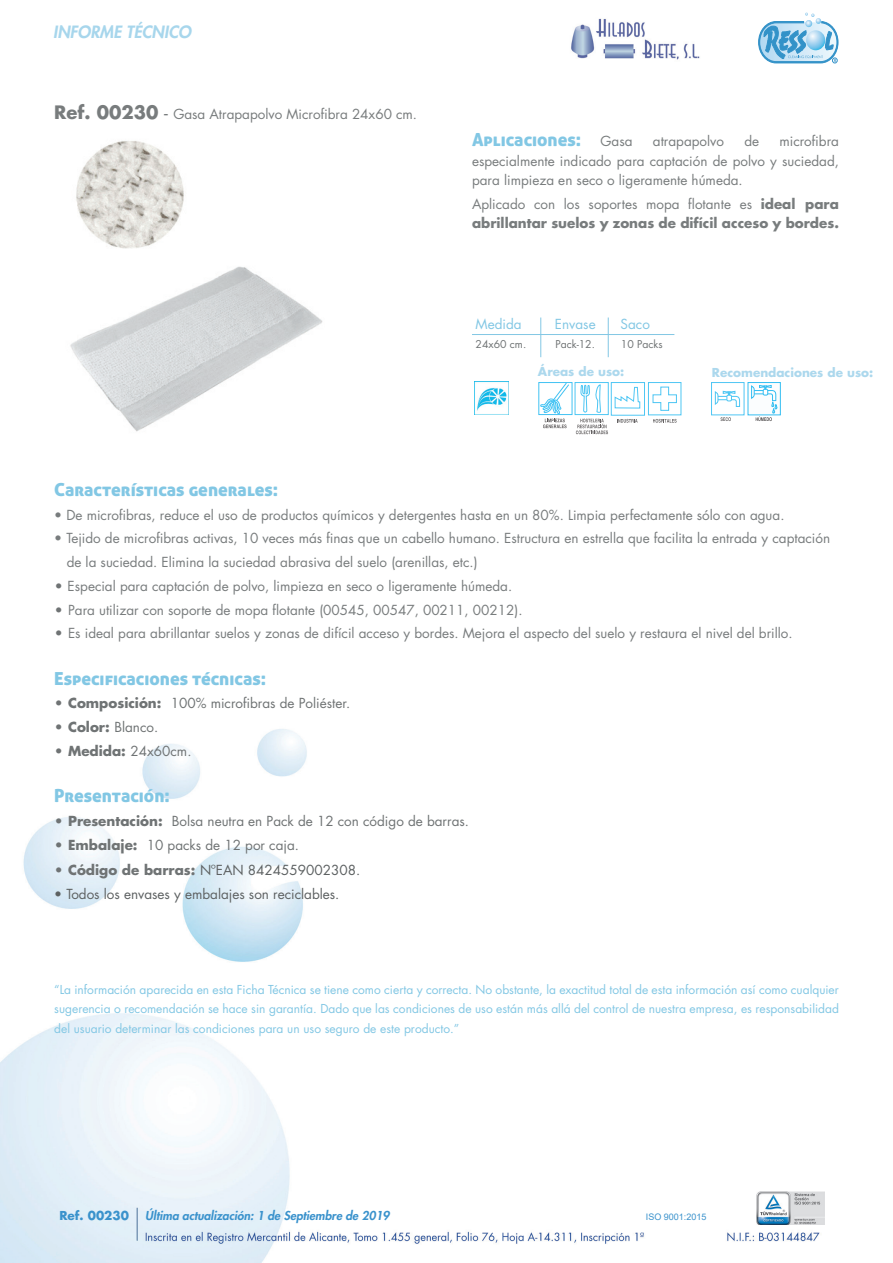
<style>
.page{position:relative;width:893px;height:1263px;background:#fff}
.page>*{position:absolute;margin:0;border:0;box-sizing:border-box;transform-origin:0 0}
.t1{font:18px "Aller Display";color:#82c7e4}
.t2{font:italic 800 16.5px "Futura Std";color:#a7d6ec}
.t3{font:13.5px/19.5px "Futura Std";color:#787c7d}
.t4{font:13.5px "Futura Std";color:#6f7374}
.t5{font:700 13.5px/19.5px "Futura Std";color:#787c7d}
.t6{font:13.5px "Futura Std";color:#5d6162}
.t7{font:700 13.5px "Futura Std";color:#6f7374}
.t8{font:13.5px "Futura Std";color:#82c7e4}
.t9{font:12px/19.5px "Futura Std";color:#82c7e4;text-align:justify}
.t10{font:italic 800 12px "Futura Std";color:#3a92cc}
.t11{font:700 12px "Futura Std";color:#acd8ed}
.t12{font:700 12px "Futura Std";color:#3a92cc}
.t13{font:10.5px "Futura Std";color:#6f7374}
.t14{font:9px "Arial";color:#3a92cc}
.s1{font-weight:700;font-size:18px}
.s2{font-size:18px}
.s3{font-family:"Futura Std";font-size:13.5px;color:#787c7d}
.s4{font-weight:400}
.s5{font-weight:700;color:#6f7374}
.s6{font-weight:700}
</style>
<div class="page">
<img style="left:0;top:729px;width:825px;height:534px">
<img style="left:757px;top:1191px;width:68px;height:33px">
<hr style="left:137px;top:1208px;width:1px;height:32px;background:#4b6f97">
<svg style="left:758px;top:12px;width:81px;height:52px"></svg>
<img style="left:571px;top:18px;width:129px;height:42px">
<hr style="left:540px;top:317px;width:1px;height:40px;background:#82c7e4">
<hr style="left:472px;top:334px;width:202px;height:1px;background:#82c7e4">
<svg style="left:575px;top:382px;width:1px;height:33px"></svg>
<hr style="left:608px;top:317px;width:1px;height:40px;background:#82c7e4">
<svg style="left:538px;top:382px;width:34px;height:33px"></svg>
<svg style="left:540px;top:382px;width:30px;height:46px"></svg>
<svg style="left:576px;top:382px;width:69px;height:52px"></svg>
<img style="left:70px;top:141px;width:253px;height:291px">
<svg style="left:653px;top:419px;width:24px;height:4px"></svg>
<svg style="left:652px;top:386px;width:25px;height:25px"></svg>
<svg style="left:720px;top:417px;width:11px;height:4px"></svg>
<svg style="left:714px;top:390px;width:26px;height:17px"></svg>
<div style="left:748px;top:382px;width:33px;height:33px;background:#fbfdfe;border:1px solid #00aeef"></div>
<svg style="left:750px;top:385px;width:27px;height:36px"></svg>
<img style="left:474px;top:381px;width:34px;height:34px">
<p class="t2" style="left:53px;top:22px;width:140px">INFORME TÉCNICO</p>
<p class="t3" style="left:54px;top:105px;width:364px"><span class="s1">Ref. 00230</span> <span class="s2">-</span> Gasa Atrapapolvo Microfibra 24x60 cm.</p>
<h1 class="t1" style="left:472px;top:128px;width:162px">Aplicaciones: <span class="s3">Gasa</span></h1>
<p class="t3" style="left:653px;top:132px;width:73px">atrapapolvo</p>
<p class="t3" style="left:744px;top:132px;width:16px">de</p>
<p class="t3" style="left:472px;top:132px;width:368px;text-align:justify;text-indent:307px">microfibra especialmente indicado para captación de polvo y suciedad, para limpieza en seco o ligeramente húmeda.</p>
<p class="t5" style="left:472px;top:194px;width:368px"><span class="s4">Aplicado con los soportes mopa flotante es</span> ideal para abrillantar suelos y zonas de difícil acceso y bordes.</p>
<p class="t8" style="left:476px;top:315px;width:48px">Medida</p>
<p class="t8" style="left:555px;top:315px;width:42px">Envase</p>
<p class="t8" style="left:621px;top:315px;width:31px">Saco</p>
<p class="t13" style="left:476px;top:338px;width:52px">24x60 cm.</p>
<p class="t13" style="left:555px;top:338px;width:41px">Pack-12.</p>
<p class="t13" style="left:621px;top:338px;width:43px">10 Packs</p>
<p class="t11" style="left:538px;top:364px;width:88px">Áreas de uso:</p>
<p class="t11" style="left:712px;top:364px;width:163px">Recomendaciones de uso:</p>
<h1 class="t1" style="left:54px;top:478px;width:225px">Características generales:</h1>
<p class="t3" style="left:54px;top:505px;width:732px">• De microfibras, reduce el uso de productos químicos y detergentes hasta en un 80%. Limpia perfectamente sólo con agua.</p>
<p class="t3" style="left:67px;top:527px;width:765px;line-height:23.7px;text-indent:-12px">• Tejido de microfibras activas, 10 veces más finas que un cabello humano. Estructura en estrella que facilita la entrada y captación de la suciedad. Elimina la suciedad abrasiva del suelo (arenillas, etc.)</p>
<p class="t3" style="left:54px;top:576px;width:459px"><span class="s5">•</span> Especial para captación de polvo, limpieza en seco o ligeramente húmeda.</p>
<p class="t3" style="left:54px;top:600px;width:470px"><span class="s5">•</span> Para utilizar con soporte de mopa flotante (00545, 00547, 00211, 00212).</p>
<p class="t3" style="left:54px;top:624px;width:740px"><span class="s5">•</span> Es ideal para abrillantar suelos y zonas de difícil acceso y bordes. Mejora el aspecto del suelo y restaura el nivel del brillo.</p>
<h1 class="t1" style="left:54px;top:667px;width:213px">Especificaciones técnicas:</h1>
<p class="t4" style="left:54px;top:695px;width:297px"><span class="s6">• Composición:</span> 100% microfibras de Poliéster.</p>
<p class="t7" style="left:54px;top:718px;width:105px">• Color: <span class="s4">Blanco.</span></p>
<p class="t7" style="left:54px;top:742px;width:139px">• Medida: <span class="s4">24x60cm.</span></p>
<h1 class="t1" style="left:54px;top:784px;width:117px">Presentación:</h1>
<p class="t4" style="left:54px;top:812px;width:416px"><span class="s6">• Presentación:</span> Bolsa neutra en Pack de 12 con código de barras.</p>
<p class="t4" style="left:54px;top:836px;width:246px"><span class="s6">• Embalaje:</span> 10 packs de 12 por caja.</p>
<p class="t6" style="left:54px;top:861px;width:307px"><span class="s5">• Código de barras:</span> NºEAN 8424559002308.</p>
<p class="t6" style="left:54px;top:885px;width:287px">• Todos los envases y embalajes son reciclables.</p>
<p class="t9" style="left:54px;top:980px;width:786px">“La información aparecida en esta Ficha Técnica se tiene como cierta y correcta. No obstante, la exactitud total de esta información así como cualquier sugerencia o recomendación se hace sin garantía. Dado que las condiciones de uso están más allá del control de nuestra empresa, es responsabilidad del usuario determinar las condiciones para un uso seguro de este producto.”</p>
<p class="t12" style="left:59px;top:1207px;width:71px">Ref. 00230</p>
<p class="t10" style="left:145px;top:1208px;width:246px">Última actualización: 1 de Septiembre de 2019</p>
<p class="t14" style="left:646px;top:1211px;width:62px">ISO 9001:2015</p>
</div>
